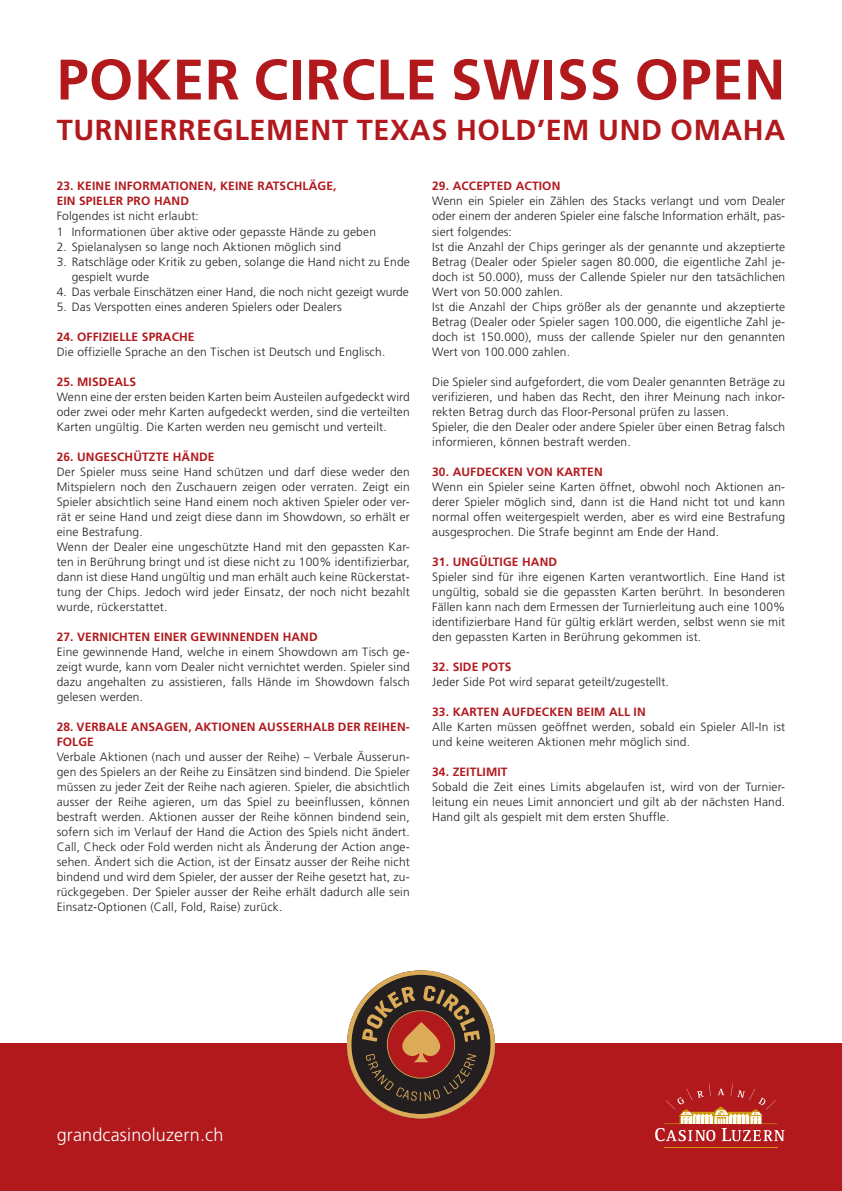
<style>
.page{position:relative;width:842px;height:1191px;background:#fff}
.page>*{position:absolute;margin:0;border:0;box-sizing:border-box;transform-origin:0 0}
.t1{font:700 57px "Frutiger LT";letter-spacing:.01em;color:#b1191d}
.t2{font:700 28.9px "Frutiger LT";letter-spacing:.02em;color:#b1191d}
.t3{font:300 18px "Frutiger LT";letter-spacing:.01em;color:#fff}
.t4{font:300 12px/15px "Frutiger LT";letter-spacing:.015em;color:#231f20}
.t5{font:700 12px/15px "Frutiger LT";letter-spacing:.01em;color:#b1191d}
</style>
<div class="page">
<div style="left:0;top:1043px;width:842px;height:148px;background:#b1191d"></div>
<svg style="left:347px;top:970px;width:148px;height:148px"></svg>
<hr style="left:664px;top:1146px;width:113px;height:1px;background:#d0990c">
<svg style="left:655px;top:1083px;width:130px;height:58px"></svg>
<h1 class="t1" style="left:57px;top:46px;width:730px">POKER CIRCLE SWISS OPEN</h1>
<h2 class="t2" style="left:57px;top:113px;width:730px">TURNIERREGLEMENT TEXAS HOLD’EM UND OMAHA</h2>
<p class="t5" style="left:57px;top:179px;width:281px">23. KEINE INFORMATIONEN, KEINE RATSCHLÄGE,<br>EIN SPIELER PRO HAND</p>
<p class="t4" style="left:57px;top:209px;width:321px">Folgendes ist nicht erlaubt:<br>1 Informationen über aktive oder gepasste Hände zu geben</p>
<p class="t4" style="left:57px;top:239px;width:286px">2. Spielanalysen so lange noch Aktionen möglich sind</p>
<p class="t4" style="left:72px;top:254px;width:340px;text-indent:-15px">3. Ratschläge oder Kritik zu geben, solange die Hand nicht zu Ende gespielt wurde</p>
<p class="t4" style="left:57px;top:284px;width:354px">4. Das verbale Einschätzen einer Hand, die noch nicht gezeigt wurde</p>
<p class="t4" style="left:57px;top:299px;width:286px">5. Das Verspotten eines anderen Spielers oder Dealers</p>
<p class="t5" style="left:57px;top:329px;width:139px">24. OFFIZIELLE SPRACHE</p>
<p class="t4" style="left:57px;top:344px;width:330px">Die offizielle Sprache an den Tischen ist Deutsch und Englisch.</p>
<p class="t5" style="left:57px;top:374px;width:81px">25. MISDEALS</p>
<p class="t4" style="left:57px;top:389px;width:355px;text-align:justify">Wenn eine der ersten beiden Karten beim Austeilen aufgedeckt wird oder zwei oder mehr Karten aufgedeckt werden, sind die verteilten Karten ungültig. Die Karten werden neu gemischt und verteilt.</p>
<p class="t5" style="left:57px;top:449px;width:159px">26. UNGESCHÜTZTE HÄNDE</p>
<p class="t4" style="left:57px;top:464px;width:355px">Der Spieler muss seine Hand schützen und darf diese weder den Mitspielern noch den Zuschauern zeigen oder verraten. Zeigt ein Spieler absichtlich seine Hand einem noch aktiven Spieler oder ver&shy;rät er seine Hand und zeigt diese dann im Showdown, so erhält er eine Bestrafung.<br>Wenn der Dealer eine ungeschützte Hand mit den gepassten Kar&shy;ten in Berührung bringt und ist diese nicht zu 100% identifizierbar, dann ist diese Hand ungültig und man erhält auch keine Rückerstat&shy;tung der Chips. Jedoch wird jeder Einsatz, der noch nicht bezahlt wurde, rückerstattet.</p>
<p class="t5" style="left:57px;top:629px;width:263px">27. VERNICHTEN EINER GEWINNENDEN HAND</p>
<p class="t4" style="left:57px;top:644px;width:355px;text-align:justify">Eine gewinnende Hand, welche in einem Showdown am Tisch ge&shy;zeigt wurde, kann vom Dealer nicht vernichtet werden. Spieler sind dazu angehalten zu assistieren, falls Hände im Showdown falsch gelesen werden.</p>
<p class="t5" style="left:57px;top:719px;width:355px">28. VERBALE ANSAGEN, AKTIONEN AUSSERHALB DER REIHEN-<br>FOLGE</p>
<p class="t4" style="left:57px;top:749px;width:355px;text-align:justify">Verbale Aktionen (nach und ausser der Reihe) – Verbale Äusserun&shy;gen des Spielers an der Reihe zu Einsätzen sind bindend. Die Spieler müssen zu jeder Zeit der Reihe nach agieren. Spieler, die absichtlich ausser der Reihe agieren, um das Spiel zu beeinflussen, können bestraft werden. Aktionen ausser der Reihe können bindend sein, sofern sich im Verlauf der Hand die Action des Spiels nicht ändert.<br>Call, Check oder Fold werden nicht als Änderung der Action ange&shy;sehen. Ändert sich die Action, ist der Einsatz ausser der Reihe nicht bindend und wird dem Spieler, der ausser der Reihe gesetzt hat, zu&shy;rückgegeben. Der Spieler ausser der Reihe erhält dadurch alle sein Einsatz-Optionen (Call, Fold, Raise) zurück.</p>
<p class="t5" style="left:432px;top:179px;width:130px">29. ACCEPTED ACTION</p>
<p class="t4" style="left:432px;top:194px;width:355px">Wenn ein Spieler ein Zählen des Stacks verlangt und vom Dealer oder einem der anderen Spieler eine falsche Information erhält, pas&shy;siert folgendes:<br>Ist die Anzahl der Chips geringer als der genannte und akzeptierte Betrag (Dealer oder Spieler sagen 80.000, die eigentliche Zahl je&shy;doch ist 50.000), muss der Callende Spieler nur den tatsächlichen Wert von 50.000 zahlen.<br>Ist die Anzahl der Chips größer als der genannte und akzeptierte Betrag (Dealer oder Spieler sagen 100.000, die eigentliche Zahl je&shy;doch ist 150.000), muss der callende Spieler nur den genannten Wert von 100.000 zahlen.</p>
<p class="t4" style="left:432px;top:374px;width:355px">Die Spieler sind aufgefordert, die vom Dealer genannten Beträge zu verifizieren, und haben das Recht, den ihrer Meinung nach inkor&shy;rekten Betrag durch das Floor-Personal prüfen zu lassen.<br>Spieler, die den Dealer oder andere Spieler über einen Betrag falsch informieren, können bestraft werden.</p>
<p class="t5" style="left:432px;top:464px;width:172px">30. AUFDECKEN VON KARTEN</p>
<p class="t4" style="left:432px;top:479px;width:355px;text-align:justify">Wenn ein Spieler seine Karten öffnet, obwohl noch Aktionen an&shy;derer Spieler möglich sind, dann ist die Hand nicht tot und kann normal offen weitergespielt werden, aber es wird eine Bestrafung ausgesprochen. Die Strafe beginnt am Ende der Hand.</p>
<p class="t5" style="left:432px;top:554px;width:126px">31. UNGÜLTIGE HAND</p>
<p class="t4" style="left:432px;top:569px;width:355px;text-align:justify">Spieler sind für ihre eigenen Karten verantwortlich. Eine Hand ist ungültig, sobald sie die gepassten Karten berührt. In besonderen Fällen kann nach dem Ermessen der Turnierleitung auch eine 100% identifizierbare Hand für gültig erklärt werden, selbst wenn sie mit den gepassten Karten in Berührung gekommen ist.</p>
<p class="t5" style="left:432px;top:659px;width:81px">32. SIDE POTS</p>
<p class="t4" style="left:432px;top:674px;width:238px">Jeder Side Pot wird separat geteilt/zugestellt.</p>
<p class="t5" style="left:432px;top:704px;width:215px">33. KARTEN AUFDECKEN BEIM ALL IN</p>
<p class="t4" style="left:432px;top:719px;width:355px">Alle Karten müssen geöffnet werden, sobald ein Spieler All-In ist und keine weiteren Aktionen mehr möglich sind.</p>
<p class="t5" style="left:432px;top:764px;width:77px">34. ZEITLIMIT</p>
<p class="t4" style="left:432px;top:779px;width:355px;text-align:justify">Sobald die Zeit eines Limits abgelaufen ist, wird von der Turnier&shy;leitung ein neues Limit annonciert und gilt ab der nächsten Hand.<br>Hand gilt als gespielt mit dem ersten Shuffle.</p>
<h3 class="t3" style="left:57px;top:1125px;width:168px">grandcasinoluzern.ch</h3>
</div>
